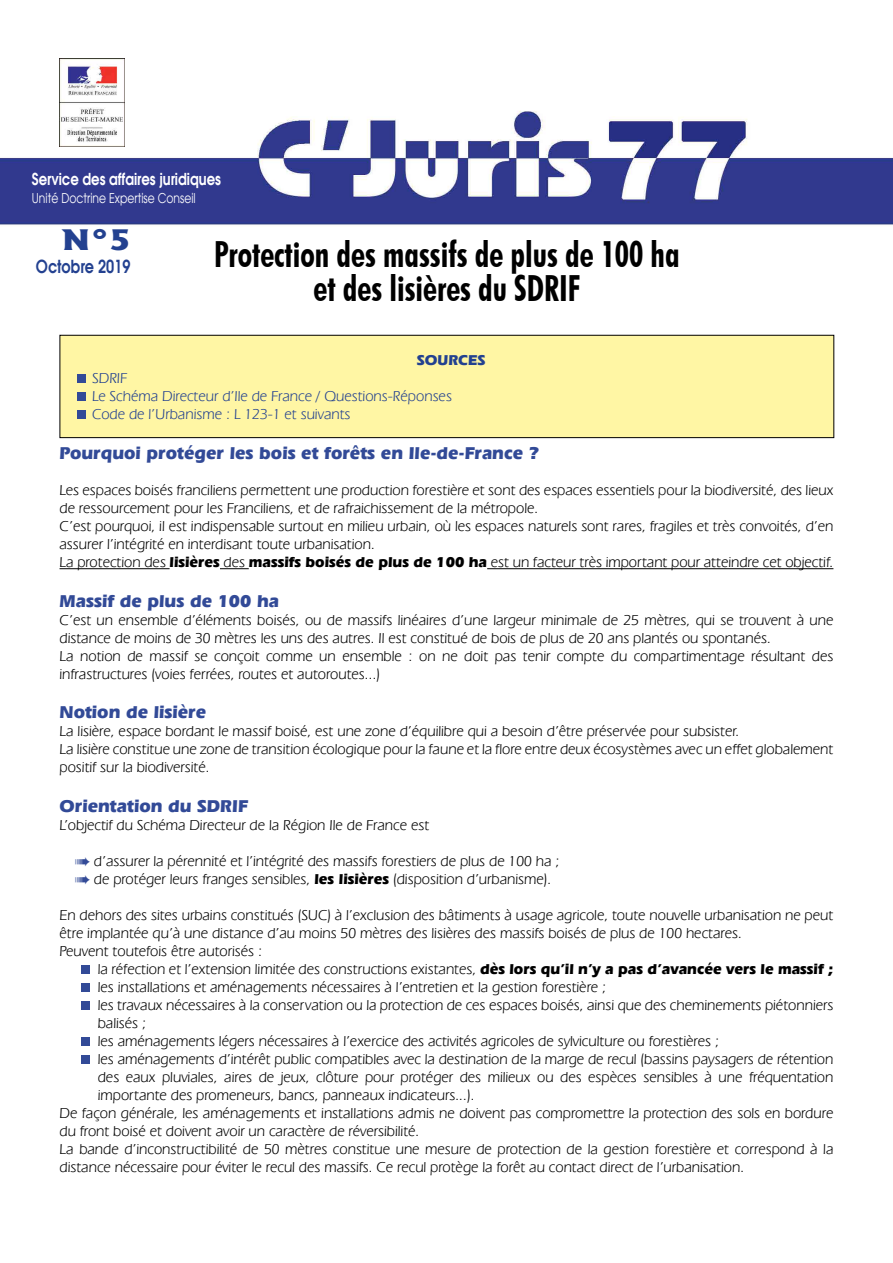
<style>
.page{position:relative;width:893px;height:1263px;background:#fff}
.page>*{position:absolute;margin:0;border:0;box-sizing:border-box;transform-origin:0 0}
.t1{font:700 condensed 36px/34.5px "Futura BT";color:#000;text-align:center;scale:.9 1}
.t2{font:800 27px "Albertus";color:#234190;scale:1.25 1}
.t3{font:700 18px "Eras IT Cby BT";color:#324a97}
.t4{font:600 18px "Avant Garde";color:#234190;scale:.8 1}
.t5{font:600 16.5px "Avant Garde";color:#fff;scale:.8 1}
.t6{font:15px/18px "Eras IT Cby BT";color:#000}
.t7{font:15px/18px "Eras IT Cby BT";color:#234190}
.t8{font:700 15px "Eras IT Cby BT";color:#234190}
.t9{font:13.5px "Avant Garde";color:#fff;scale:.8 1}
.s1{font-weight:700}
.s2{color:#324a97}
</style>
<div class="page">
<hr style="left:60px;top:568px;width:110px;height:1px;background:#000">
<svg style="left:220px;top:568px;width:29px;height:1px"></svg>
<hr style="left:487px;top:568px;width:346px;height:1px;background:#000">
<div style="left:81px;top:965px;width:8px;height:9px;background:#324a97"></div>
<div style="left:81px;top:983px;width:8px;height:9px;background:#324a97"></div>
<div style="left:81px;top:1001px;width:8px;height:9px;background:#324a97"></div>
<div style="left:81px;top:1037px;width:8px;height:9px;background:#324a97"></div>
<div style="left:81px;top:1055px;width:8px;height:9px;background:#324a97"></div>
<img style="left:0;top:105px;width:893px;height:120px">
<img style="left:60px;top:58px;width:65px;height:88px">
<div style="left:60px;top:335px;width:774px;height:103px;background:#fff6a4"></div>
<div style="left:77px;top:375px;width:9px;height:8px;background:#324a97"></div>
<div style="left:77px;top:393px;width:9px;height:8px;background:#324a97"></div>
<div style="left:77px;top:411px;width:9px;height:8px;background:#324a97"></div>
<div style="left:60px;top:335px;width:774px;height:103px;border:1px solid #000"></div>
<p class="t5" style="left:32px;top:168px;width:238px">Service des affaires juridiques</p>
<p class="t9" style="left:32px;top:190px;width:206px">Unité Doctrine Expertise Conseil</p>
<h2 class="t2" style="left:62px;top:223px;width:57px">N°5</h2>
<p class="t4" style="left:36px;top:255px;width:120px">Octobre 2019</p>
<h1 class="t1" style="left:214px;top:236px;width:519px">Protection des massifs de plus de 100 ha et des lisières du SDRIF</h1>
<p class="t8" style="left:417px;top:351px;width:70px">SOURCES</p>
<p class="t7" style="left:92px;top:369px;width:361px">SDRIF<br>Le Schéma Directeur d’Ile de France / Questions-Réponses<br>Code de l’Urbanisme : L 123-1 et suivants</p>
<p class="t3" style="left:60px;top:442px;width:481px">Pourquoi protéger les bois et forêts en Ile-de-France ?</p>
<p class="t6" style="left:60px;top:481px;width:775px">Les espaces boisés franciliens permettent une production forestière et sont des espaces essentiels pour la biodiversité, des lieux de ressourcement pour les Franciliens, et de rafraichissement de la métropole.<br>C’est pourquoi, il est indispensable surtout en milieu urbain, où les espaces naturels sont rares, fragiles et très convoités, d’en assurer l’intégrité en interdisant toute urbanisation.<br>La protection des <span class="s1">lisières</span> des <span class="s1">massifs boisés de plus de 100 ha</span> est un facteur très important pour atteindre cet objectif.</p>
<p class="t3" style="left:60px;top:589px;width:221px">Massif de plus de 100 ha</p>
<p class="t6" style="left:60px;top:610px;width:775px">C’est un ensemble d’éléments boisés, ou de massifs linéaires d’une largeur minimale de 25 mètres, qui se trouvent à une distance de moins de 30 mètres les uns des autres. Il est constitué de bois de plus de 20 ans plantés ou spontanés.<br>La notion de massif se conçoit comme un ensemble : on ne doit pas tenir compte du compartimentage résultant des infrastructures (voies ferrées, routes et autoroutes...)</p>
<p class="t3" style="left:60px;top:701px;width:148px">Notion de lisière</p>
<p class="t6" style="left:60px;top:722px;width:775px">La lisière, espace bordant le massif boisé, est une zone d’équilibre qui a besoin d’être préservée pour subsister.<br>La lisière constitue une zone de transition écologique pour la faune et la flore entre deux écosystèmes avec un effet globalement positif sur la biodiversité.</p>
<p class="t3" style="left:60px;top:795px;width:190px">Orientation du SDRIF</p>
<p class="t6" style="left:60px;top:816px;width:371px">L’objectif du Schéma Directeur de la Région Ile de France est</p>
<p class="t6" style="left:75px;top:852px;width:486px"><span class="s2">→</span> d’assurer la pérennité et l’intégrité des massifs forestiers de plus de 100 ha ;</p>
<p class="t6" style="left:75px;top:870px;width:478px"><span class="s2">→</span> de protéger leurs franges sensibles, <span class="s1">les lisières</span> (disposition d’urbanisme).</p>
<p class="t6" style="left:60px;top:906px;width:775px">En dehors des sites urbains constitués (SUC) à l’exclusion des bâtiments à usage agricole, toute nouvelle urbanisation ne peut être implantée qu’à une distance d’au moins 50 mètres des lisières des massifs boisés de plus de 100 hectares.<br>Peuvent toutefois être autorisés :</p>
<p class="t6" style="left:98px;top:960px;width:737px">la réfection et l’extension limitée des constructions existantes, <span class="s1">dès lors qu’il n’y a pas d’avancée vers le massif ;</span></p>
<p class="t6" style="left:98px;top:978px;width:510px">les installations et aménagements nécessaires à l’entretien et la gestion forestière ;</p>
<p class="t6" style="left:98px;top:996px;width:737px">les travaux nécessaires à la conservation ou la protection de ces espaces boisés, ainsi que des cheminements piétonniers</p>
<p class="t6" style="left:98px;top:1014px;width:50px">balisés ;</p>
<p class="t6" style="left:98px;top:1032px;width:623px">les aménagements légers nécessaires à l’exercice des activités agricoles de sylviculture ou forestières ;</p>
<p class="t6" style="left:98px;top:1050px;width:737px">les aménagements d’intérêt public compatibles avec la destination de la marge de recul (bassins paysagers de rétention</p>
<p class="t6" style="left:98px;top:1068px;width:737px">des eaux pluviales, aires de jeux, clôture pour protéger des milieux ou des espèces sensibles à une fréquentation</p>
<p class="t6" style="left:98px;top:1086px;width:378px">importante des promeneurs, bancs, panneaux indicateurs...).</p>
<p class="t6" style="left:60px;top:1104px;width:775px">De façon générale, les aménagements et installations admis ne doivent pas compromettre la protection des sols en bordure</p>
<p class="t6" style="left:60px;top:1122px;width:361px">du front boisé et doivent avoir un caractère de réversibilité.</p>
<p class="t6" style="left:60px;top:1140px;width:775px">La bande d’inconstructibilité de 50 mètres constitue une mesure de protection de la gestion forestière et correspond à la</p>
<p class="t6" style="left:60px;top:1158px;width:686px">distance nécessaire pour éviter le recul des massifs. Ce recul protège la forêt au contact direct de l’urbanisation.</p>
</div>
